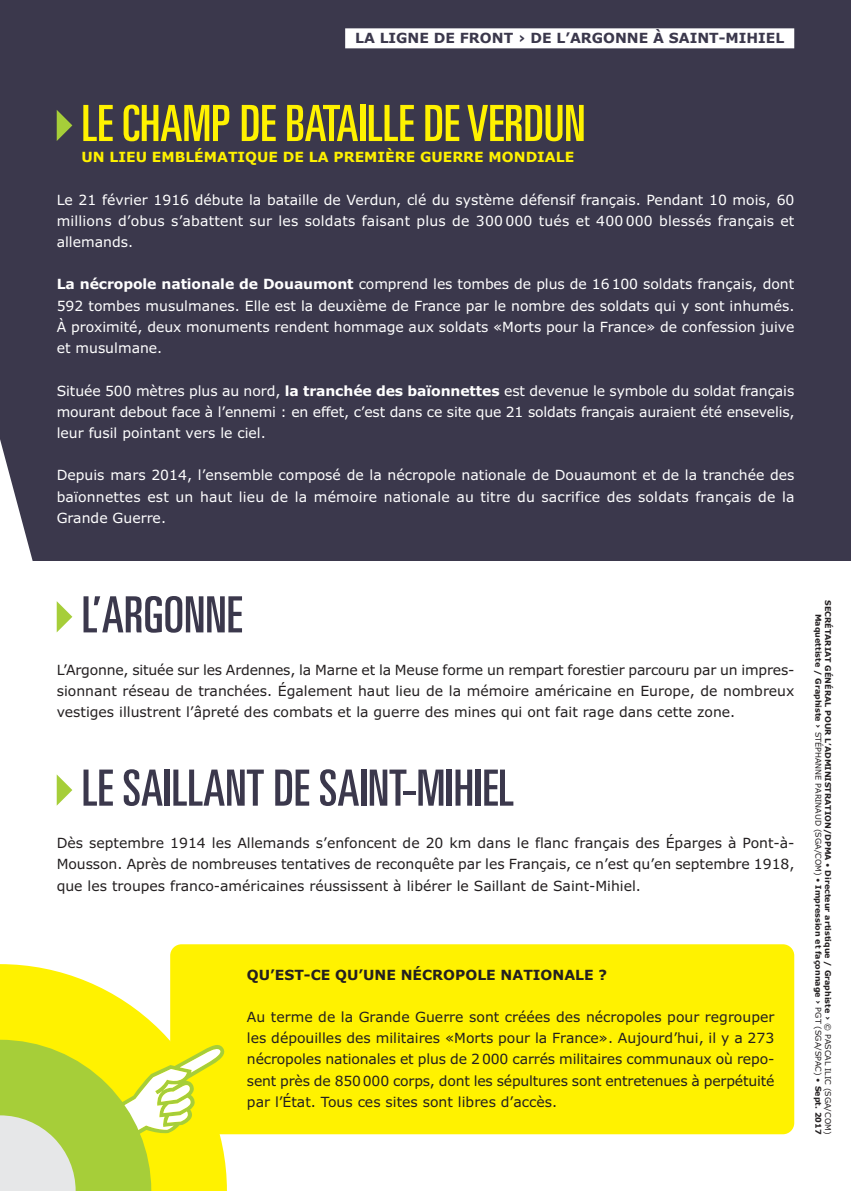
<style>
.page{position:relative;width:851px;height:1191px;background:#fff}
.page>*{position:absolute;margin:0;border:0;box-sizing:border-box;transform-origin:0 0}
.t1{font:ultra-condensed 50px "Univers";color:#3b384c}
.t2{font:ultra-condensed 50px "Univers";color:#fff200}
.t3{font:14px/21.2px "Verdana";color:#fff;text-align:justify}
.t4{font:14px/21.2px "Verdana";color:#231f20;text-align:justify}
.t5{font:700 14px "Verdana";color:#fff200}
.t6{font:700 14px "Verdana";color:#3b384c}
.t7{font:700 14px "Verdana";color:#231f20}
.t8{font:700 8px/9.6px "Verdana";color:#231f20;text-align:right}
.s1{font-weight:700}
.s2{font-weight:400}
</style>
<div class="page">
<div style="left:0;top:0;width:850px;height:561px;background:#3b384c"></div>
<div style="left:170px;top:944px;width:624px;height:190px;background:#fff200;border-radius:11px"></div>
<div style="left:345px;top:28px;width:449px;height:20px;background:#fff"></div>
<svg style="left:0;top:964px;width:227px;height:227px;fill:#fff200"></svg>
<svg style="left:0;top:1039px;width:225px;height:152px;background:#d4e149"></svg>
<svg style="left:57px;top:110px;width:15px;height:31px"></svg>
<svg style="left:57px;top:774px;width:15px;height:31px"></svg>
<svg style="left:57px;top:601px;width:15px;height:31px"></svg>
<p class="t6" style="left:355px;top:33px;width:430px">LA LIGNE DE FRONT › DE L’ARGONNE À SAINT-MIHIEL</p>
<h1 class="t2" style="left:81px;top:105px;width:505px">LE CHAMP DE BATAILLE DE VERDUN</h1>
<p class="t5" style="left:81px;top:152px;width:494px">UN LIEU EMBLÉMATIQUE DE LA PREMIÈRE GUERRE MONDIALE</p>
<p class="t3" style="left:57px;top:190px;width:739px">Le 21 février 1916 débute la bataille de Verdun, clé du système défensif français. Pendant 10 mois, 60 millions d’obus s’abattent sur les soldats faisant plus de 300 000 tués et 400 000 blessés français et allemands.</p>
<p class="t3" style="left:57px;top:275px;width:739px"><span class="s1">La nécropole nationale de Douaumont</span> comprend les tombes de plus de 16 100 soldats français, dont 592 tombes musulmanes. Elle est la deuxième de France par le nombre des soldats qui y sont inhumés.<br>À proximité, deux monuments rendent hommage aux soldats «Morts pour la France» de confession juive et musulmane.</p>
<p class="t3" style="left:57px;top:381px;width:739px">Située 500 mètres plus au nord, <span class="s1">la tranchée des baïonnettes</span> est devenue le symbole du soldat français mourant debout face à l’ennemi : en effet, c’est dans ce site que 21 soldats français auraient été ensevelis, leur fusil pointant vers le ciel.</p>
<p class="t3" style="left:57px;top:466px;width:739px">Depuis mars 2014, l’ensemble composé de la nécropole nationale de Douaumont et de la tranchée des baïonnettes est un haut lieu de la mémoire nationale au titre du sacrifice des soldats français de la Grande Guerre.</p>
<h1 class="t1" style="left:82px;top:596px;width:162px">L’ARGONNE</h1>
<p class="t4" style="left:57px;top:660px;width:739px">L’Argonne, située sur les Ardennes, la Marne et la Meuse forme un rempart forestier parcouru par un impres&shy;sionnant réseau de tranchées. Également haut lieu de la mémoire américaine en Europe, de nombreux vestiges illustrent l’âpreté des combats et la guerre des mines qui ont fait rage dans cette zone.</p>
<h1 class="t1" style="left:82px;top:769px;width:433px">LE SAILLANT DE SAINT-MIHIEL</h1>
<p class="t4" style="left:57px;top:833px;width:739px">Dès septembre 1914 les Allemands s’enfoncent de 20 km dans le flanc français des Éparges à Pont-à-Mousson. Après de nombreuses tentatives de reconquête par les Français, ce n’est qu’en septembre 1918, que les troupes franco-américaines réussissent à libérer le Saillant de Saint-Mihiel.</p>
<p class="t7" style="left:247px;top:969px;width:361px">QU’EST-CE QU’UNE NÉCROPOLE NATIONALE ?</p>
<p class="t4" style="left:247px;top:1007px;width:529px">Au terme de la Grande Guerre sont créées des nécropoles pour regrouper les dépouilles des militaires «Morts pour la France». Aujourd’hui, il y a 273 nécropoles nationales et plus de 2 000 carrés militaires communaux où repo&shy;sent près de 850 000 corps, dont les sépultures sont entretenues à perpétuité par l’État. Tous ces sites sont libres d’accès.</p>
<p class="t8" style="left:831px;top:600px;width:536px;rotate:90deg">SECRÉTARIAT GÉNÉRAL POUR L’ADMINISTRATION/DPMA <span class="s2">•</span> Directeur artistique / Graphiste › <span class="s2">© PASCAL ILIC (SGA/COM)<br></span>Maquettiste / Graphiste › <span class="s2">STÉPHANNE PARINAUD (SGA/COM) •</span> Impression et façonnage › <span class="s2">PGT (SGA/SPAC) •</span> Sept. 2017</p>
</div>
